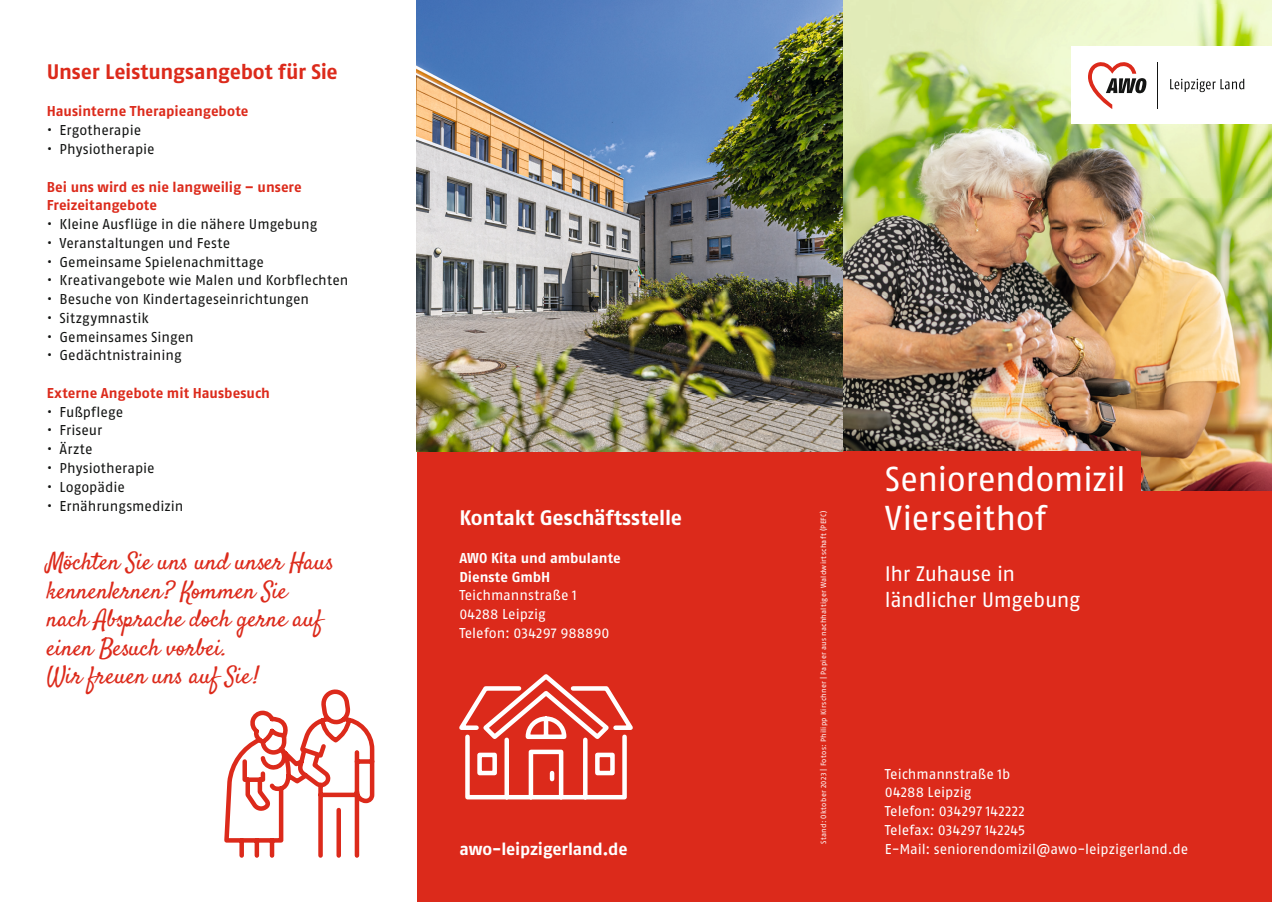
<style>
.page{position:relative;width:1272px;height:902px;background:#fff}
.page>*{position:absolute;margin:0;border:0;box-sizing:border-box;transform-origin:0 0}
.t1{font:34.5px/39.8px "Fago No Lf";letter-spacing:-.015em;color:#fff}
.t2{font:24px/28.5px "Satisfy";color:#dc2a1b}
.t3{font:21px/25.5px "Fago No Lf";letter-spacing:-.02em;color:#fff}
.t4{font:21px "Fago No Bold TF";letter-spacing:-.005em;color:#dc2a1b}
.t5{font:21px "Fago No Bold TF";letter-spacing:-.005em;color:#fff}
.t6{font:17.25px "Fago No Bold TF";letter-spacing:-.01em;color:#fff}
.t7{font:14.25px "Fago No Lf";color:#131413}
.t8{font:14.25px/18.8px "Fago No Lf";color:#fff}
.t9{font:14.25px/18.8px "Fago No Bold TF";color:#dc2a1b}
.t10{font:14.25px/18.8px "Fago No Bold TF";color:#fff}
.t11{font:7.5px "Fago No Lf";letter-spacing:.035em;color:#fff}
</style>
<div class="page">
<img style="left:1126px;top:0;width:145px;height:46px">
<img style="left:1267px;top:124px;width:4px;height:367px">
<img style="left:842px;top:4px;width:425px;height:487px">
<div style="left:1071px;top:47px;width:200px;height:77px;background:#fff"></div>
<svg style="left:1088px;top:62px;width:58px;height:47px"></svg>
<hr style="left:1157px;top:62px;width:1px;height:47px;background:#131413">
<svg style="left:1170px;top:79px;width:74px;height:13px"></svg>
<svg style="left:224px;top:689px;width:151px;height:169px"></svg>
<div style="left:417px;top:451px;width:723px;height:450px;background:#dc2a1b"></div>
<div style="left:1061px;top:491px;width:210px;height:410px;background:#dc2a1b"></div>
<svg style="left:459px;top:674px;width:174px;height:126px"></svg>
<img style="left:417px;top:0;width:425px;height:451px">
<h3 class="t4" style="left:47px;top:59px;width:292px">Unser Leistungsangebot für Sie</h3>
<p class="t9" style="left:47px;top:102px;width:203px">Hausinterne Therapieangebote</p>
<p class="t7" style="left:47px;top:122px;width:96px">• Ergotherapie</p>
<p class="t7" style="left:47px;top:141px;width:109px">• Physiotherapie</p>
<p class="t9" style="left:47px;top:177px;width:256px">Bei uns wird es nie langweilig – unsere<br>Freizeitangebote</p>
<p class="t7" style="left:47px;top:216px;width:272px">• Kleine Ausflüge in die nähere Umgebung</p>
<p class="t7" style="left:47px;top:235px;width:185px">• Veranstaltungen und Feste</p>
<p class="t7" style="left:47px;top:253px;width:218px">• Gemeinsame Spielenachmittage</p>
<p class="t7" style="left:47px;top:272px;width:303px">• Kreativangebote wie Malen und Korbflechten</p>
<p class="t7" style="left:47px;top:291px;width:264px">• Besuche von Kindertageseinrichtungen</p>
<p class="t7" style="left:47px;top:310px;width:103px">• Sitzgymnastik</p>
<p class="t7" style="left:47px;top:328px;width:148px">• Gemeinsames Singen</p>
<p class="t7" style="left:47px;top:347px;width:136px">• Gedächtnistraining</p>
<p class="t9" style="left:47px;top:383px;width:225px">Externe Angebote mit Hausbesuch</p>
<p class="t7" style="left:47px;top:403px;width:78px">• Fußpflege</p>
<p class="t7" style="left:47px;top:422px;width:57px">• Friseur</p>
<p class="t7" style="left:47px;top:441px;width:47px">• Ärzte</p>
<p class="t7" style="left:47px;top:460px;width:109px">• Physiotherapie</p>
<p class="t7" style="left:47px;top:478px;width:80px">• Logopädie</p>
<p class="t7" style="left:47px;top:497px;width:138px">• Ernährungsmedizin</p>
<h2 class="t2" style="left:47px;top:549px;width:289px">Möchten Sie uns und unser Haus kennenlernen? Kommen Sie nach Absprache doch gerne auf einen Besuch vorbei.<br>Wir freuen uns auf Sie!</h2>
<h3 class="t5" style="left:459px;top:505px;width:224px">Kontakt Geschäftsstelle</h3>
<p class="t10" style="left:459px;top:548px;width:163px">AWO Kita und ambulante<br>Dienste GmbH</p>
<p class="t8" style="left:459px;top:586px;width:152px">Teichmannstraße 1<br>04288 Leipzig<br>Telefon: 034297 988890</p>
<p class="t6" style="left:459px;top:838px;width:170px">awo-leipzigerland.de</p>
<p class="t11" style="left:819px;top:843px;width:335px;rotate:-90deg">Stand: Oktober 2023 | Fotos: Philipp Kirschner | Papier aus nachhaltiger Waldwirtschaft (PEFC)</p>
<p class="t11" style="left:819px;top:829px;width:41px;rotate:-90deg">Stand: Juni</p>
<h1 class="t1" style="left:884px;top:458px;width:242px">Seniorendomizil<br>Vierseithof</h1>
<h3 class="t3" style="left:884px;top:561px;width:197px">Ihr Zuhause in ländlicher Umgebung</h3>
<p class="t8" style="left:884px;top:764px;width:305px">Teichmannstraße 1b<br>04288 Leipzig<br>Telefon: 034297 142222<br>Telefax: 034297 142245<br>E-Mail: seniorendomizil@awo-leipzigerland.de</p>
</div>
